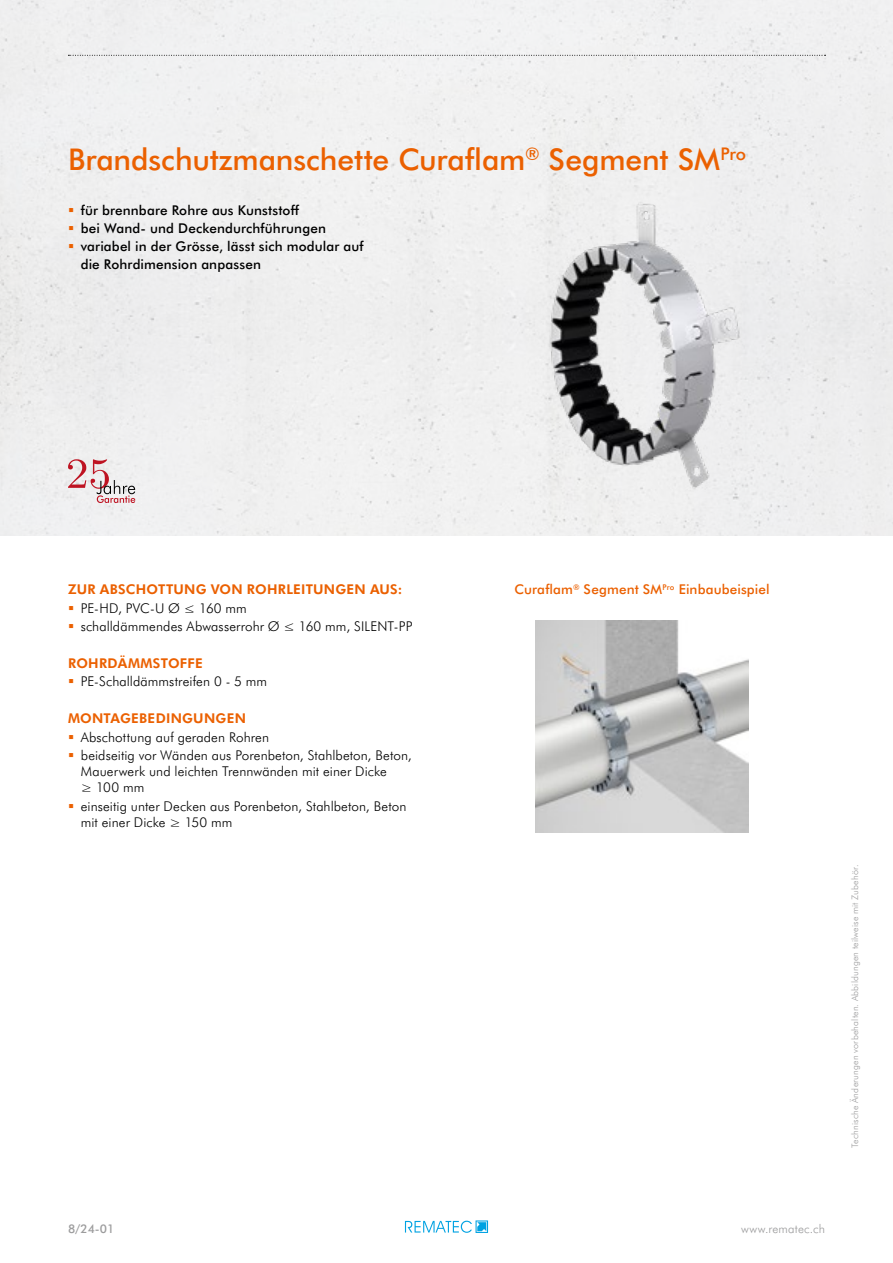
<style>
.page{position:relative;width:893px;height:1263px;background:#fff}
.page>*{position:absolute;margin:0;border:0;box-sizing:border-box;transform-origin:0 0}
.t1{font:500 30px "Futura BT";letter-spacing:-.005em;color:#eb6000}
.t2{font:300 13.5px/18.3px "Futura BT";letter-spacing:.005em;color:#000}
.t3{font:500 13.5px/18px "Futura BT";letter-spacing:.01em;color:#000}
.t4{font:700 13.5px "Futura BT";letter-spacing:.02em;color:#eb6000}
.t5{font:500 13.5px "Futura BT";letter-spacing:.01em;color:#eb6000}
.t6{font:300 12px "Futura BT";letter-spacing:.015em;color:#9c9c9d}
.t7{font:500 12px "Futura BT";color:#9c9c9d}
.t8{font:300 9px "Futura BT";letter-spacing:.02em;color:#9c9c9d}
</style>
<div class="page">
<div style="left:0;top:0;width:893px;height:535px;background:#efeff0"></div>
<svg style="left:405px;top:1220px;width:83px;height:13px"></svg>
<svg style="left:68px;top:55px;width:758px;height:1px"></svg>
<img style="left:536px;top:621px;width:212px;height:212px">
<img style="left:459px;top:146px;width:357px;height:357px">
<svg style="left:68px;top:459px;width:67px;height:44px"></svg>
<svg style="left:69px;top:208px;width:4px;height:4px"></svg>
<svg style="left:69px;top:226px;width:4px;height:4px"></svg>
<svg style="left:69px;top:244px;width:4px;height:4px"></svg>
<h1 class="t1" style="left:68px;top:138px;width:680px">Brandschutzmanschette Curaflam<sup>®</sup> Segment SM<sup>Pro</sup></h1>
<p class="t3" style="left:81px;top:200px;width:284px">für brennbare Rohre aus Kunststoff<br>bei Wand- und Deckendurchführungen variabel in der Grösse, lässt sich modular auf die Rohrdimension anpassen</p>
<p class="t4" style="left:68px;top:580px;width:336px">ZUR ABSCHOTTUNG VON ROHRLEITUNGEN AUS:</p>
<p class="t2" style="left:81px;top:598px;width:333px">PE-HD, PVC-U Ø ≤ 160 mm<br>schalldämmendes Abwasserrohr Ø ≤ 160 mm, SILENT-PP</p>
<p class="t4" style="left:68px;top:654px;width:136px">ROHRDÄMMSTOFFE</p>
<p class="t2" style="left:81px;top:672px;width:188px">PE-Schalldämmstreifen 0 - 5 mm</p>
<p class="t4" style="left:68px;top:709px;width:179px">MONTAGEBEDINGUNGEN</p>
<p class="t2" style="left:81px;top:727px;width:332px">Abschottung auf geraden Rohren<br>beidseitig vor Wänden aus Porenbeton, Stahlbeton, Beton,</p>
<p class="t2" style="left:81px;top:763px;width:307px;line-height:16.2px">Mauerwerk und leichten Trennwänden mit einer Dicke ≥ 100 mm</p>
<p class="t2" style="left:81px;top:797px;width:327px;line-height:16.2px">einseitig unter Decken aus Porenbeton, Stahlbeton, Beton mit einer Dicke ≥ 150 mm</p>
<p class="t7" style="left:68px;top:1220px;width:48px">8/24-01</p>
<p class="t5" style="left:514px;top:580px;width:257px">Curaflam<sup>®</sup> Segment SM<sup>Pro</sup> Einbaubeispiel</p>
<p class="t8" style="left:849px;top:1148px;width:285px;rotate:-90deg">Technische Änderungen vorbehalten. Abbildungen teilweise mit Zubehör.</p>
<p class="t6" style="left:741px;top:1221px;width:85px">www.rematec.ch</p>
</div>
